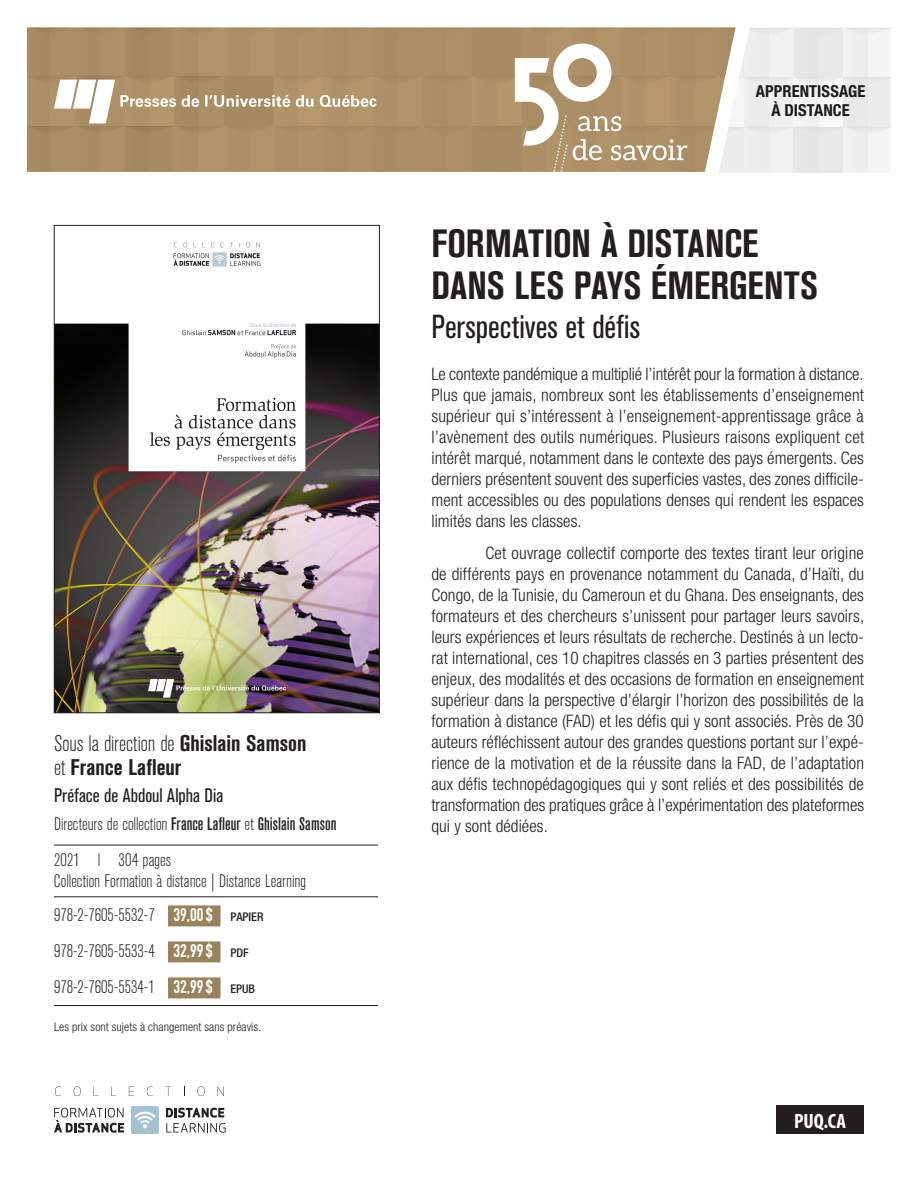
<style>
.page{position:relative;width:918px;height:1188px;background:#fff}
.page>*{position:absolute;margin:0;border:0;box-sizing:border-box;transform-origin:0 0}
._1_Fiche_Titre{font:700 condensed 39px/42px "Akzidenz Grotesk BE";color:#231f20}
._2_Fiche_Sous-titre{font:condensed 33px "Akzidenz Grotesk BE";letter-spacing:.005em;color:#231f20}
._4_Fiche_Auteurs_dir{font:700 condensed 22.5px/24px "Akzidenz Grotesk BE";letter-spacing:.005em;color:#231f20}
.t1{font:700 condensed 20.85px "Myriad Pro";color:#fff}
._4_Fiche_Auteurs_dir-2{font:condensed 19.5px "Akzidenz Grotesk BE";color:#231f20}
._7b_Fiche_ISBN_derni{font:300 condensed 18px/36px "Akzidenz Grotesk BE";color:#231f20}
._6_Fiche_Annee_pages{font:300 condensed 18px/21px "Akzidenz Grotesk BE";color:#231f20}
._6b_Fiche_Direction{font:500 condensed 18px "Akzidenz Grotesk BE";letter-spacing:.005em;color:#231f20}
._3_Fiche_Courant{font:300 condensed 17.25px/21px "Helvetica Neue";color:#231f20;text-align:justify}
._3_Fiche_Courant_pre{font:300 condensed 17.25px/21px "Helvetica Neue";letter-spacing:.005em;color:#231f20;text-align:justify}
.t2{font:700 condensed 16.5px/19.5px "Helvetica Neue";letter-spacing:.005em;color:#1e1a1b;text-align:center}
._3_Fiche_Courant_pre-2{font:300 condensed 12px "Helvetica Neue";letter-spacing:.005em;color:#231f20}
.s1{font-weight:300}
.s2{font-family:"DIN Condensed";font-weight:700;font-stretch:normal;color:#fff}
.s3{font-family:"Helvetica Neue";font-weight:500;font-size:12px}
</style>
<div class="page">
<img style="left:27px;top:27px;width:692px;height:145px">
<svg style="left:719px;top:27px;width:172px;height:146px"></svg>
<div style="left:776px;top:1106px;width:88px;height:28px;background:#231f20"></div>
<svg style="left:54px;top:80px;width:323px;height:43px"></svg>
<svg style="left:515px;top:44px;width:173px;height:128px"></svg>
<img style="left:53px;top:225px;width:327px;height:489px">
<svg style="left:55px;top:1087px;width:6px;height:9px"></svg>
<svg style="left:74px;top:1087px;width:7px;height:9px"></svg>
<svg style="left:111px;top:1087px;width:5px;height:9px"></svg>
<svg style="left:129px;top:1087px;width:5px;height:9px"></svg>
<svg style="left:147px;top:1087px;width:6px;height:9px"></svg>
<svg style="left:167px;top:1087px;width:2px;height:9px"></svg>
<svg style="left:198px;top:1087px;width:7px;height:9px"></svg>
<svg style="left:217px;top:1087px;width:7px;height:9px"></svg>
<svg style="left:54px;top:1108px;width:70px;height:25px"></svg>
<svg style="left:166px;top:1108px;width:60px;height:25px"></svg>
<div style="left:131px;top:1106px;width:28px;height:28px;background:#a3c2d1;border-radius:2px"></div>
<svg style="left:134px;top:1112px;width:22px;height:16px"></svg>
<hr style="left:54px;top:845px;width:324px;height:1px;background:#231f20">
<hr style="left:54px;top:896px;width:324px;height:1px;background:#231f20">
<div style="left:168px;top:905px;width:52px;height:21px;background:#9a825c"></div>
<div style="left:168px;top:941px;width:52px;height:21px;background:#9a825c"></div>
<hr style="left:54px;top:1005px;width:324px;height:1px;background:#231f20">
<div style="left:168px;top:977px;width:52px;height:21px;background:#9a825c"></div>
<p class="_4_Fiche_Auteurs_dir" style="left:54px;top:731px;width:254px"><span class="s1">Sous la direction de</span> Ghislain Samson <span class="s1">et</span> France Lafleur</p>
<p class="_4_Fiche_Auteurs_dir-2" style="left:54px;top:785px;width:171px">Préface de Abdoul Alpha Dia</p>
<p class="_6b_Fiche_Direction" style="left:54px;top:814px;width:284px"><span class="s1">Directeurs de collection</span> France Lafleur <span class="s1">et</span> Ghislain Samson</p>
<p class="_6_Fiche_Annee_pages" style="left:54px;top:850px;width:254px">2021 l 304 pages<br>Collection Formation à distance | Distance Learning</p>
<p class="_7b_Fiche_ISBN_derni" style="left:54px;top:898px;width:211px">978-2-7605-5532-7 <span class="s2">39,00 $</span> <span class="s3">PAPIER<br></span>978-2-7605-5533-4 <span class="s2">32,99 $</span> <span class="s3">PDF<br></span>978-2-7605-5534-1 <span class="s2">32,99 $</span> <span class="s3">EPUB</span></p>
<p class="_3_Fiche_Courant_pre-2" style="left:54px;top:1020px;width:209px">Les prix sont sujets à changement sans préavis.</p>
<p class="t2" style="left:756px;top:81px;width:111px">APPRENTISSAGE<br>À DISTANCE</p>
<p class="_1_Fiche_Titre" style="left:431px;top:223px;width:388px">FORMATION À DISTANCE<br>DANS LES PAYS ÉMERGENTS</p>
<p class="_2_Fiche_Sous-titre" style="left:431px;top:309px;width:210px">Perspectives et défis</p>
<p class="_3_Fiche_Courant_pre" style="left:431px;top:364px;width:434px">Le contexte pandémique a multiplié l’intérêt pour la formation à distance.<br>Plus que jamais, nombreux sont les établissements d’enseignement supérieur qui s’intéressent à l’enseignement-apprentissage grâce à l’avènement des outils numériques. Plusieurs raisons expliquent cet intérêt marqué, notamment dans le contexte des pays émergents. Ces derniers présentent souvent des superficies vastes, des zones difficile&shy;ment accessibles ou des populations denses qui rendent les espaces limités dans les classes.</p>
<p class="_3_Fiche_Courant" style="left:431px;top:542px;width:434px;text-indent:54px">Cet ouvrage collectif comporte des textes tirant leur origine de différents pays en provenance notamment du Canada, d’Haïti, du Congo, de la Tunisie, du Cameroun et du Ghana. Des enseignants, des formateurs et des chercheurs s’unissent pour partager leurs savoirs, leurs expériences et leurs résultats de recherche. Destinés à un lecto&shy;rat international, ces 10 chapitres classés en 3 parties présentent des enjeux, des modalités et des occasions de formation en enseignement supérieur dans la perspective d’élargir l’horizon des possibilités de la formation à distance (FAD) et les défis qui y sont associés. Près de 30 auteurs réfléchissent autour des grandes questions portant sur l’expé&shy;rience de la motivation et de la réussite dans la FAD, de l’adaptation aux défis technopédagogiques qui y sont reliés et des possibilités de transformation des pratiques grâce à l’expérimentation des plateformes qui y sont dédiées.</p>
<p class="t1" style="left:794px;top:1108px;width:53px">PUQ.CA</p>
</div>
